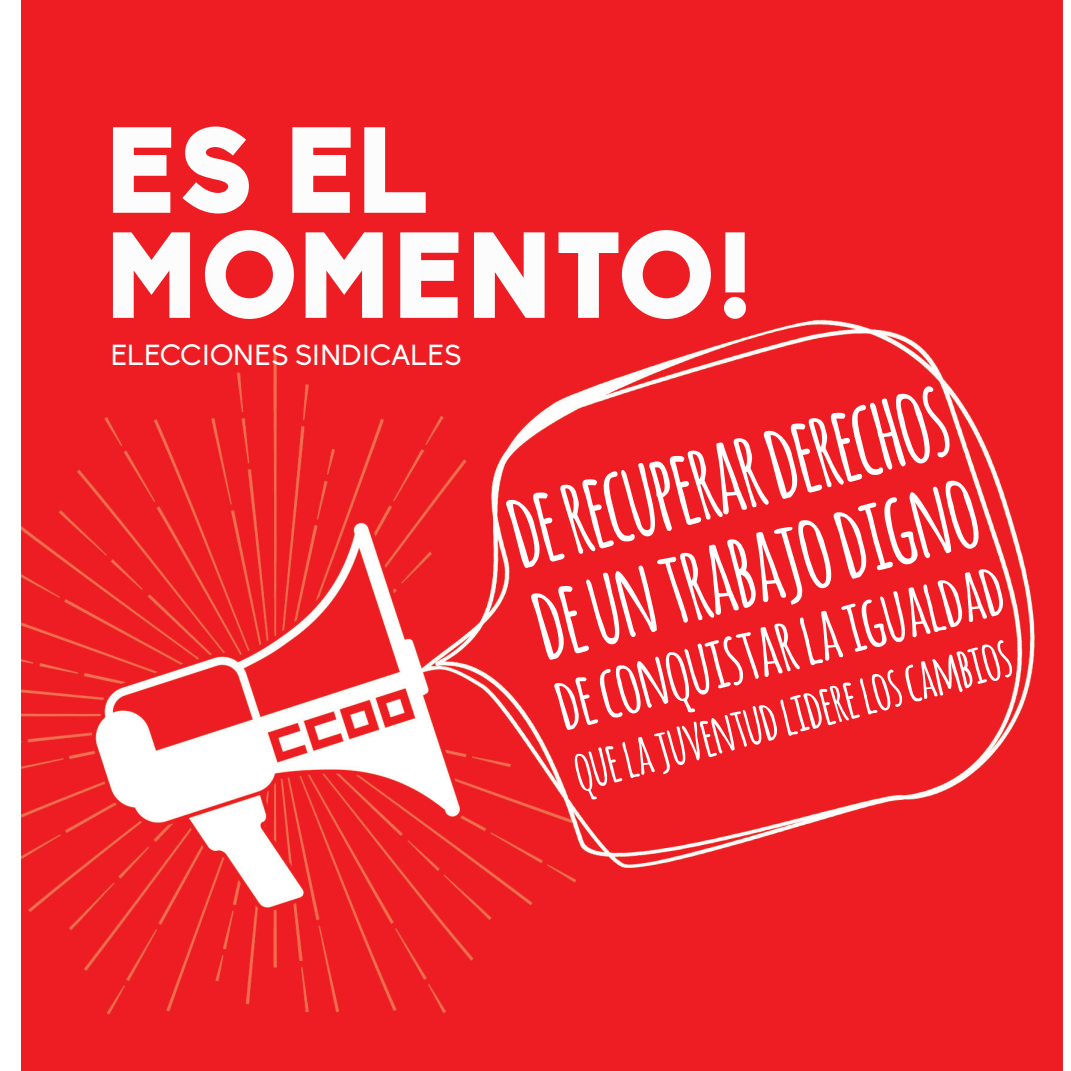
<style>
.page{position:relative;width:1071px;height:1071px;background:#fff}
.page>*{position:absolute;margin:0;border:0;box-sizing:border-box;transform-origin:0 0}
.t1{font:900 120px/105px "Biko";letter-spacing:.005em;color:#fcfcfc}
.t2{font:700 105px "Amatic";color:#fff;scale:.88 1}
.t3{font:700 102.5px "Amatic";color:#fff;scale:.88 1}
.t4{font:700 72.5px "Amatic";color:#fff}
.t5{font:700 55px "Amatic";color:#fff;scale:.95 1}
.t6{font:28.5px "Biko";color:#fff}
</style>
<div class="page">
<img style="left:21px;top:0;width:1040px;height:1070px">
<h1 class="t1" style="left:102px;top:118px;width:654px">ES EL<br>MOMENTO!</h1>
<p class="t6" style="left:111px;top:339px;width:352px">ELECCIONES SINDICALES</p>
<h2 class="t2" style="left:491px;top:459px;width:512px;rotate:-15deg">de recuperar derechos</h2>
<h3 class="t3" style="left:516px;top:553px;width:519px;rotate:-15deg">de un trabajo digno</h3>
<h3 class="t4" style="left:543px;top:654px;width:461px;rotate:-15deg">de conquistar la igualdad</h3>
<p class="t5" style="left:565px;top:733px;width:475px;rotate:-15deg">que la juventud lidere los cambios</p>
</div>
